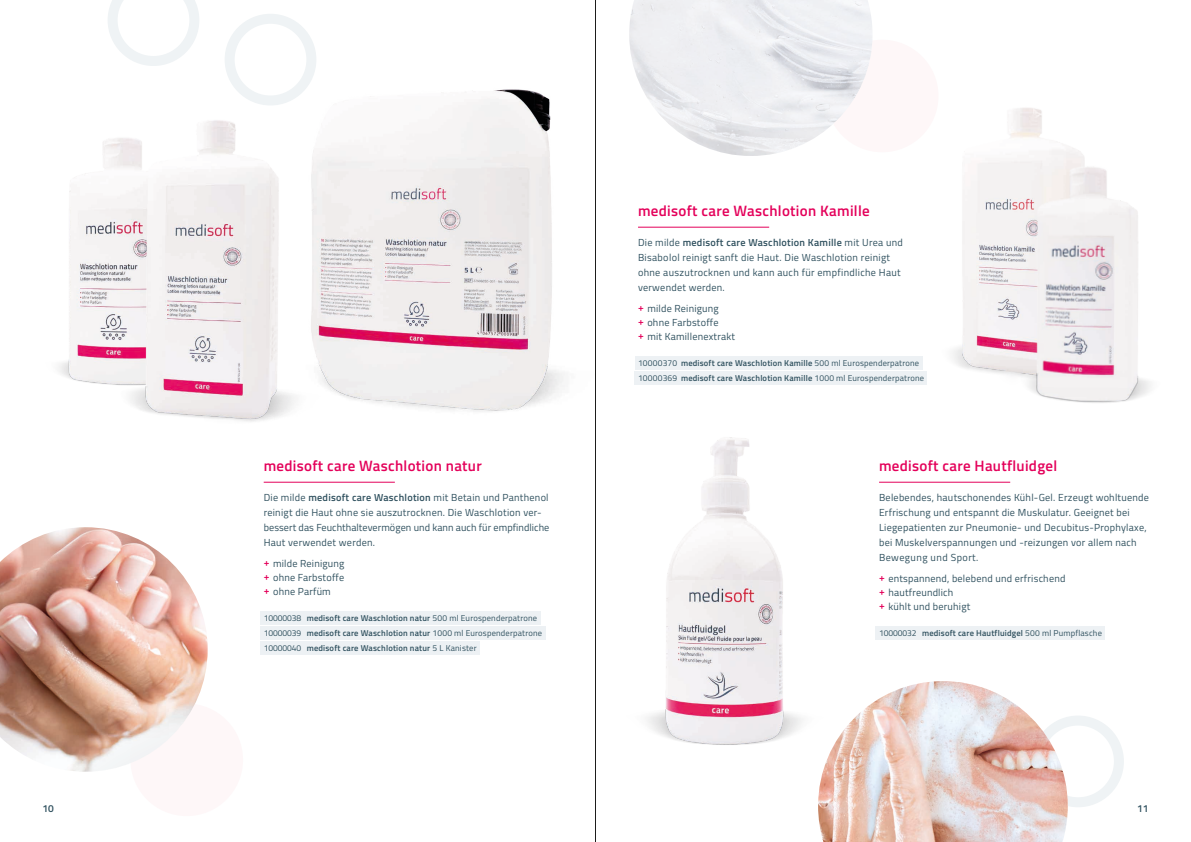
<style>
.page{position:relative;width:1191px;height:842px;background:#fff}
.page>*{position:absolute;margin:0;border:0;box-sizing:border-box;transform-origin:0 0}
.t1{font:600 15px "Titillium";letter-spacing:.02em;color:#e4005a}
.t2{font:10.2px/15px "Titillium";letter-spacing:.025em;color:#30515f}
.t3{font:600 10.2px "Titillium";color:#30515f}
.t4{font:8.5px/15px "Titillium";letter-spacing:.02em;color:#30515f}
.t5{font:600 8.5px/15px "Titillium";letter-spacing:.02em;color:#30515f}
.s1{font-weight:600}
.s2{font-weight:600;color:#e4005a}
.s3{font-weight:400}
</style>
<div class="page">
<svg style="left:108px;top:0;width:91px;height:66px"></svg>
<div style="left:1032px;top:715px;width:92px;height:92px;border:10px solid #eff3f5;border-radius:50%"></div>
<div style="left:225px;top:14px;width:91px;height:91px;border:10px solid #eff3f5;border-radius:50%"></div>
<div style="left:826px;top:40px;width:112px;height:112px;background:#fef7f8;border-radius:50%"></div>
<div style="left:130px;top:703px;width:113px;height:113px;background:#fef7f8;border-radius:50%"></div>
<img style="left:0;top:527px;width:208px;height:143px">
<svg style="left:0;top:670px;width:206px;height:102px"></svg>
<img style="left:629px;top:0;width:243px;height:156px">
<img style="left:818px;top:681px;width:249px;height:161px">
<div style="left:260px;top:611px;width:280px;height:13px;background:#edf1f4"></div>
<div style="left:260px;top:626px;width:285px;height:13px;background:#edf1f4"></div>
<div style="left:260px;top:641px;width:220px;height:13px;background:#edf1f4"></div>
<hr style="left:264px;top:482px;width:131px;height:1px;background:#e4005a">
<div style="left:634px;top:356px;width:288px;height:13px;background:#edf1f4"></div>
<div style="left:634px;top:371px;width:293px;height:13px;background:#edf1f4"></div>
<hr style="left:638px;top:227px;width:131px;height:1px;background:#e4005a">
<div style="left:875px;top:626px;width:230px;height:13px;background:#edf1f4"></div>
<hr style="left:879px;top:482px;width:131px;height:1px;background:#e4005a">
<img style="left:647px;top:437px;width:178px;height:347px">
<img style="left:59px;top:173px;width:32px;height:210px">
<img style="left:283px;top:59px;width:282px;height:353px">
<img style="left:952px;top:108px;width:90px;height:264px">
<img style="left:989px;top:139px;width:162px;height:264px">
<img style="left:91px;top:97px;width:243px;height:325px">
<hr style="left:595px;top:0;width:1px;height:842px;background:#1d1d1b">
<h1 class="t1" style="left:264px;top:454px;width:220px">medisoft care Waschlotion natur</h1>
<p class="t2" style="left:264px;top:489px;width:287px">Die milde <span class="s1">medisoft care Waschlotion</span> mit Betain und Panthenol reinigt die Haut ohne sie auszutrocknen. Die Waschlotion ver&shy;bessert das Feuchthaltevermögen und kann auch für empfindliche Haut verwendet werden.</p>
<p class="t2" style="left:264px;top:556px;width:82px;line-height:14px;text-align:justify"><span class="s2">+</span> milde Reinigung <span class="s2">+</span> ohne Farbstoffe <span class="s2">+</span> ohne Parfüm</p>
<p class="t5" style="left:264px;top:610px;width:280px"><span class="s3">10000038</span> medisoft care Waschlotion natur <span class="s3">500 ml Eurospenderpatrone<br>10000039</span> medisoft care Waschlotion natur <span class="s3">1000 ml Eurospenderpatrone<br>10000040</span> medisoft care Waschlotion natur <span class="s3">5 L Kanister</span></p>
<h1 class="t1" style="left:638px;top:199px;width:233px">medisoft care Waschlotion Kamille</h1>
<p class="t2" style="left:638px;top:234px;width:266px">Die milde <span class="s1">medisoft care Waschlotion Kamille</span> mit Urea und Bisabolol reinigt sanft die Haut. Die Waschlotion reinigt ohne auszutrocknen und kann auch für empfindliche Haut verwendet werden.</p>
<p class="t2" style="left:638px;top:301px;width:99px;line-height:14px"><span class="s2">+</span> milde Reinigung<br><span class="s2">+</span> ohne Farbstoffe<br><span class="s2">+</span> mit Kamillenextrakt</p>
<p class="t4" style="left:638px;top:355px;width:287px">10000370 <span class="s1">medisoft care Waschlotion Kamille</span> 500 ml Eurospenderpatrone<br>10000369 <span class="s1">medisoft care Waschlotion Kamille</span> 1000 ml Eurospenderpatrone</p>
<h1 class="t1" style="left:879px;top:454px;width:180px">medisoft care Hautfluidgel</h1>
<p class="t2" style="left:879px;top:489px;width:271px">Belebendes, hautschonendes Kühl-Gel. Erzeugt wohltuende Erfrischung und entspannt die Muskulatur. Geeignet bei Liegepatienten zur Pneumonie- und Decubitus-Prophylaxe, bei Muskelverspannungen und -reizungen vor allem nach Bewegung und Sport.</p>
<p class="t2" style="left:879px;top:571px;width:188px;line-height:14px"><span class="s2">+</span> entspannend, belebend und erfrischend <span class="s2">+</span> hautfreundlich<br><span class="s2">+</span> kühlt und beruhigt</p>
<p class="t4" style="left:879px;top:625px;width:224px">10000032 <span class="s1">medisoft care Hautfluidgel</span> 500 ml Pumpflasche</p>
<p class="t3" style="left:43px;top:801px;width:13px">10</p>
<p class="t3" style="left:1137px;top:801px;width:13px">11</p>
</div>
